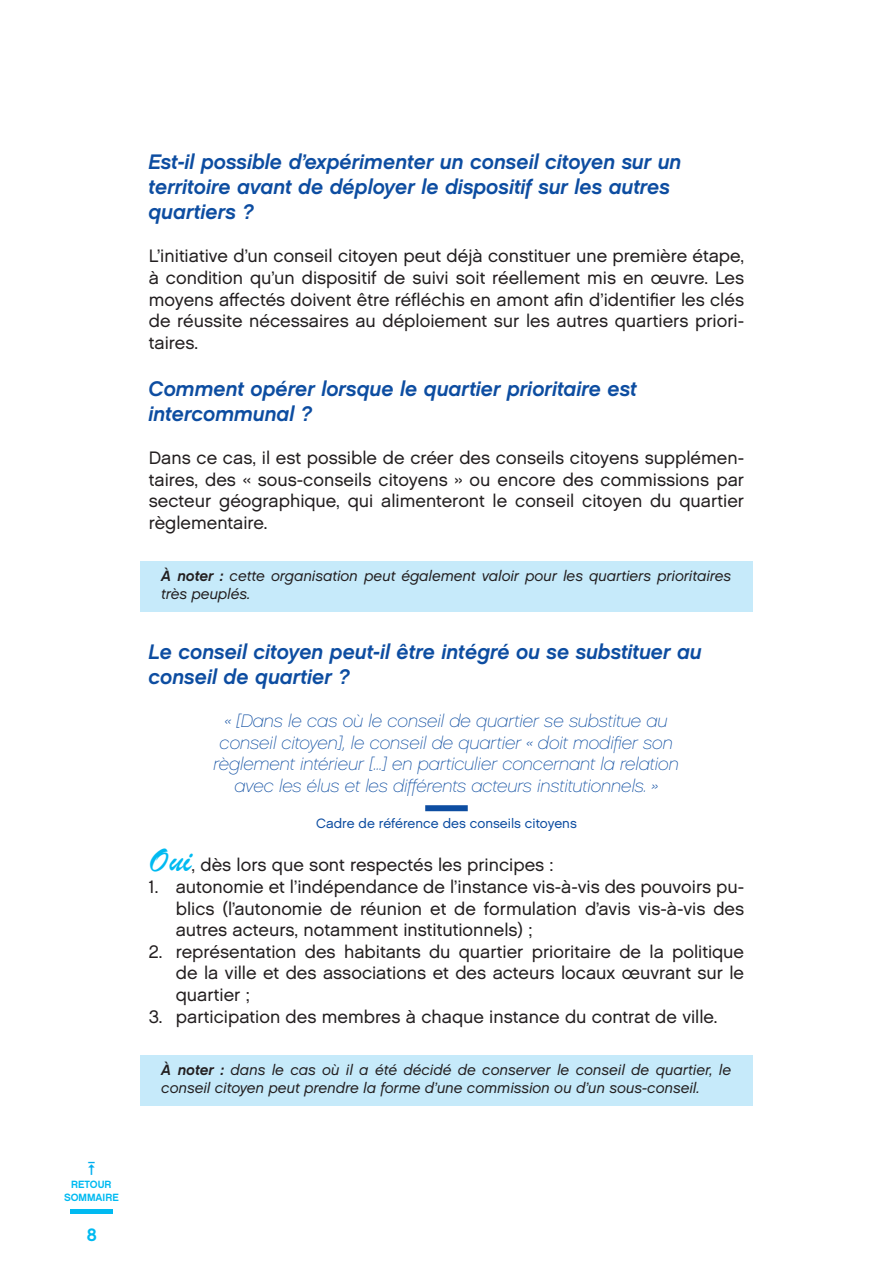
<style>
.page{position:relative;width:893px;height:1263px;background:#fff}
.page>*{position:absolute;margin:0;border:0;box-sizing:border-box;transform-origin:0 0}
.t1{font:21px/25.2px "Chalet Oblique New York";color:#0d4da1}
.t2{font:18px/21.6px "Chalet London Nineteen Sixty";color:#231f20;text-align:justify}
.t3{font:18px/21.6px "Chalet Oblique Paris";color:#0d4da1;text-align:center}
.t4{font:18px "Chalet New York Nineteen Sixty";color:#00baf1}
.t5{font:15px/18px "Chalet Oblique London";color:#231f20}
.t6{font:13.5px "Chalet London Nineteen Sixty";color:#0d4da1}
.t7{font:10.5px/12.6px "Chalet New York Nineteen Sixty";color:#00baf1;text-align:center}
.s1{font-family:"Chalet Oblique New York"}
.s2{font-family:"Brush Script";font-size:36px;color:#00baf1}
</style>
<div class="page">
<hr style="left:71px;top:1209px;width:42px;height:4px;background:#00baf1">
<div style="left:140px;top:561px;width:613px;height:50px;background:#c6eafa"></div>
<div style="left:425px;top:805px;width:43px;height:6px;background:#0d4da1"></div>
<div style="left:140px;top:1055px;width:613px;height:50px;background:#c6eafa"></div>
<p class="t1" style="left:149px;top:149px;width:534px">Est-il possible d’expérimenter un conseil citoyen sur un territoire avant de déployer le dispositif sur les autres quartiers ?</p>
<p class="t2" style="left:149px;top:245px;width:597px">L’initiative d’un conseil citoyen peut déjà constituer une première étape, à condition qu’un dispositif de suivi soit réellement mis en œuvre. Les moyens affectés doivent être réfléchis en amont afin d’identifier les clés de réussite nécessaires au déploiement sur les autres quartiers priori&shy;taires.</p>
<p class="t1" style="left:149px;top:376px;width:490px">Comment opérer lorsque le quartier prioritaire est intercommunal ?</p>
<p class="t2" style="left:149px;top:447px;width:597px">Dans ce cas, il est possible de créer des conseils citoyens supplémen&shy;taires, des « sous-conseils citoyens » ou encore des commissions par secteur géographique, qui alimenteront le conseil citoyen du quartier règlementaire.</p>
<p class="t5" style="left:162px;top:567px;width:571px"><span class="s1">À noter :</span> cette organisation peut également valoir pour les quartiers prioritaires très peuplés.</p>
<p class="t1" style="left:149px;top:639px;width:555px">Le conseil citoyen peut-il être intégré ou se substituer au conseil de quartier ?</p>
<p class="t3" style="left:214px;top:710px;width:467px">« [Dans le cas où le conseil de quartier se substitue au conseil citoyen], le conseil de quartier « doit modifier son règlement intérieur […] en particulier concernant la relation avec les élus et les différents acteurs institutionnels. »</p>
<p class="t6" style="left:316px;top:815px;width:262px">Cadre de référence des conseils citoyens</p>
<p class="t2" style="left:149px;top:854px;width:406px"><span class="s2">Oui</span>, dès lors que sont respectés les principes :</p>
<p class="t2" style="left:176px;top:876px;width:570px;text-indent:-27px">1. autonomie et l’indépendance de l’instance vis-à-vis des pouvoirs pu&shy;blics (l’autonomie de réunion et de formulation d’avis vis-à-vis des autres acteurs, notamment institutionnels) ;</p>
<p class="t2" style="left:176px;top:941px;width:570px;text-indent:-27px">2. représentation des habitants du quartier prioritaire de la politique de la ville et des associations et des acteurs locaux œuvrant sur le quartier ;</p>
<p class="t2" style="left:149px;top:1005px;width:570px">3. participation des membres à chaque instance du contrat de ville.</p>
<p class="t5" style="left:162px;top:1061px;width:571px"><span class="s1">À noter :</span> dans le cas où il a été décidé de conserver le conseil de quartier, le conseil citoyen peut prendre la forme d’une commission ou d’un sous-conseil.</p>
<p class="t7" style="left:64px;top:1178px;width:56px">RETOUR<br>SOMMAIRE</p>
<p class="t4" style="left:87px;top:1223px;width:12px">8</p>
</div>
